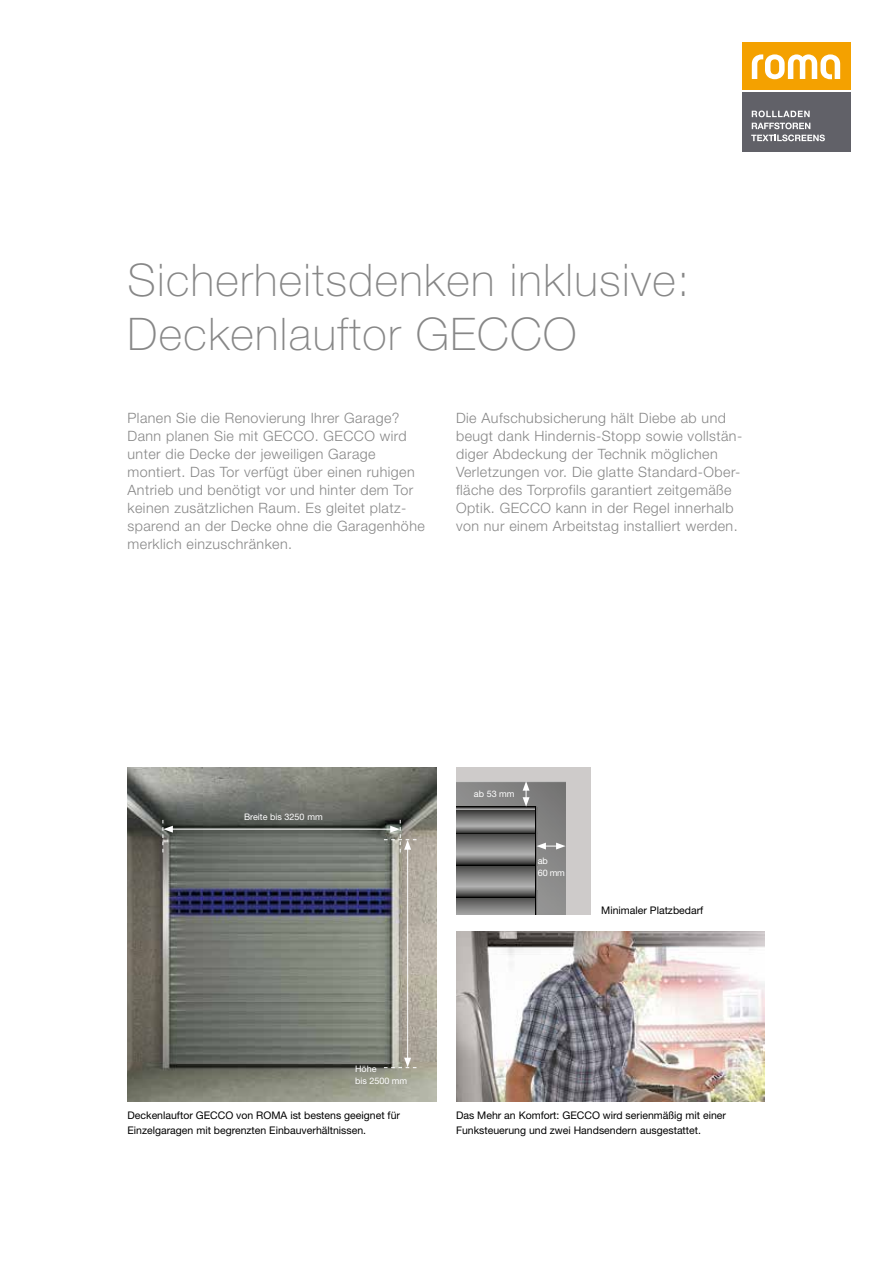
<style>
.page{position:relative;width:893px;height:1263px;background:#fff}
.page>*{position:absolute;margin:0;border:0;box-sizing:border-box;transform-origin:0 0}
.t1{font:100 45px/54px "Helvetica Neue LT Std";letter-spacing:.03em;color:#878787}
.t2{font:300 14.25px/18px "Helvetica Neue LT Std";letter-spacing:.03em;color:#878787}
.t3{font:10.5px/15px "Helvetica Neue LT Std";color:#000}
.t4{font:9px/12px "Helvetica Neue LT Std";color:#fff}
</style>
<div class="page">
<img style="left:128px;top:768px;width:309px;height:333px">
<hr style="left:171px;top:829px;width:222px;height:1px;background:#fff">
<svg style="left:162px;top:820px;width:11px;height:32px"></svg>
<hr style="left:407px;top:847px;width:1px;height:213px;background:#fff">
<svg style="left:384px;top:820px;width:32px;height:32px"></svg>
<svg style="left:384px;top:1058px;width:32px;height:10px"></svg>
<img style="left:456px;top:931px;width:308px;height:170px">
<div style="left:456px;top:768px;width:134px;height:147px;background:#cecbca"></div>
<img style="left:456px;top:781px;width:109px;height:134px">
<svg style="left:456px;top:807px;width:79px;height:3px"></svg>
<svg style="left:535px;top:807px;width:2px;height:108px"></svg>
<svg style="left:536px;top:843px;width:30px;height:6px"></svg>
<svg style="left:523px;top:781px;width:6px;height:26px"></svg>
<div style="left:742px;top:43px;width:108px;height:47px;background:#f4a100"></div>
<div style="left:742px;top:92px;width:108px;height:59px;background:#616168"></div>
<svg style="left:752px;top:54px;width:88px;height:25px"></svg>
<svg style="left:752px;top:111px;width:58px;height:6px"></svg>
<svg style="left:752px;top:123px;width:58px;height:6px"></svg>
<svg style="left:751px;top:135px;width:74px;height:6px"></svg>
<h1 class="t1" style="left:128px;top:253px;width:564px">Sicherheitsdenken inklusive:<br>Deckenlauftor GECCO</h1>
<p class="t2" style="left:128px;top:408px;width:299px">Planen Sie die Renovierung Ihrer Garage?<br>Dann planen Sie mit GECCO. GECCO wird unter die Decke der jeweiligen Garage montiert. Das Tor verfügt über einen ruhigen Antrieb und benötigt vor und hinter dem Tor keinen zusätzlichen Raum. Es gleitet platz&shy;sparend an der Decke ohne die Garagenhöhe merklich einzuschränken.</p>
<p class="t2" style="left:456px;top:408px;width:288px">Die Aufschubsicherung hält Diebe ab und beugt dank Hindernis-Stopp sowie vollstän&shy;diger Abdeckung der Technik möglichen Verletzungen vor. Die glatte Standard-Ober&shy;fläche des Torprofils garantiert zeitgemäße Optik. GECCO kann in der Regel innerhalb von nur einem Arbeitstag installiert werden.</p>
<p class="t4" style="left:244px;top:811px;width:80px">Breite bis 3250 mm</p>
<p class="t4" style="left:474px;top:788px;width:42px">ab 53 mm</p>
<p class="t4" style="left:538px;top:855px;width:29px">ab<br>60 mm</p>
<p class="t3" style="left:601px;top:902px;width:104px">Minimaler Platzbedarf</p>
<p class="t4" style="left:355px;top:1062px;width:54px">Höhe<br>bis 2500 mm</p>
<p class="t3" style="left:128px;top:1108px;width:274px">Deckenlauftor GECCO von ROMA ist bestens geeignet für<br>Einzelgaragen mit begrenzten Einbauverhältnissen.</p>
<p class="t3" style="left:456px;top:1108px;width:271px">Das Mehr an Komfort: GECCO wird serienmäßig mit einer<br>Funksteuerung und zwei Handsendern ausgestattet.</p>
</div>
